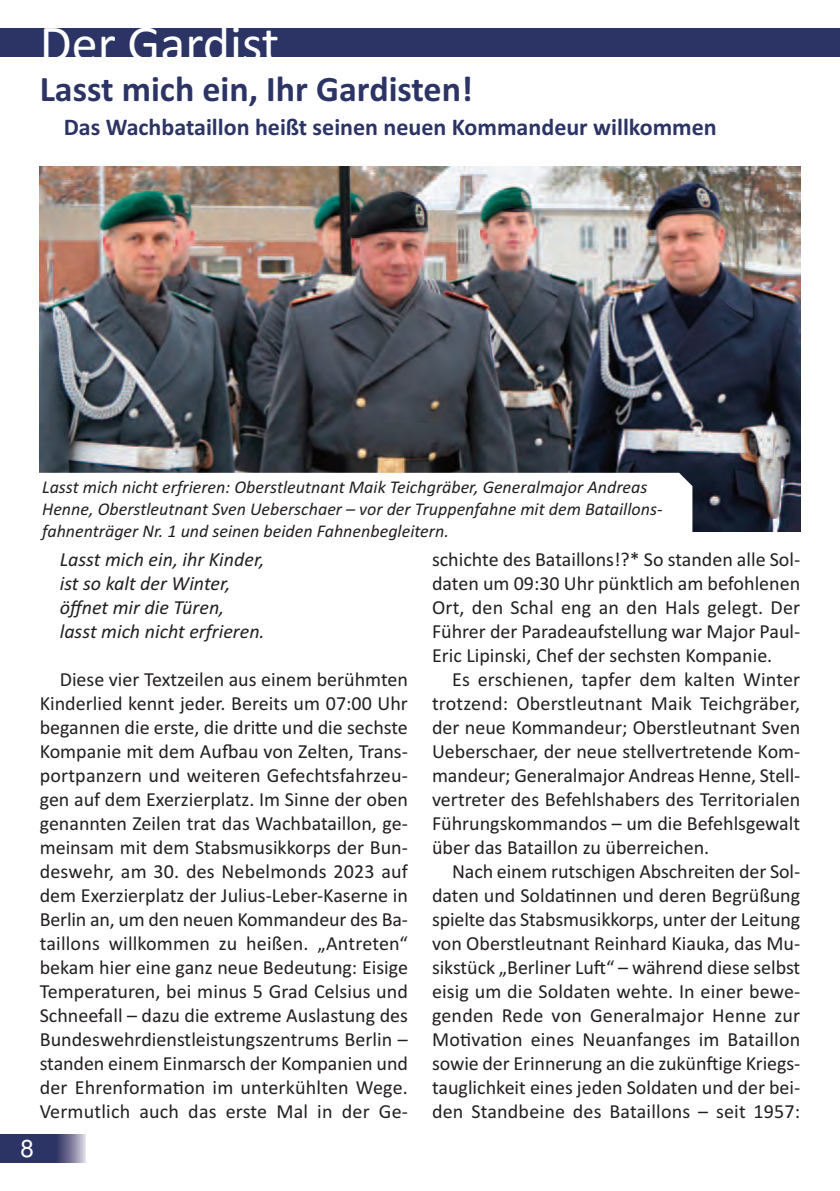
<style>
.page{position:relative;width:840px;height:1191px;background:#fff}
.page>*{position:absolute;margin:0;border:0;box-sizing:border-box;transform-origin:0 0}
.t1{font:25.4px "Calibri";color:#fff}
.t2{font:24px "Arial";color:#fff}
.t3{font:700 17.6px "Calibri";color:#2c3465}
.t4{font:700 11.8px "Calibri";color:#2c3465}
.t5{font:9.8px "Calibri";color:#231f20}
.t6{font:9.8px "Calibri";letter-spacing:.02em;color:#231f20}
.t7{font:italic 9.8px "Calibri";color:#231f20}
.t8{font:9.8px "Calibri";letter-spacing:-.02em;color:#231f20}
.t9{font:italic 8.8px "Calibri";color:#231f20}
</style>
<div class="page">
<div style="left:0;top:1134px;width:58px;height:28px;background:#2c3465"></div>
<div style="left:57px;top:1134px;width:28px;height:28px;background:linear-gradient(to right,#2d2e60,#ccc8d7)"></div>
<img style="left:40px;top:166px;width:759px;height:365px">
<div style="left:0;top:29px;width:839px;height:28px;background:#2c3465"></div>
<svg style="left:40px;top:473px;width:652px;height:58px"></svg>
<h1 class="t1" style="left:40px;top:38px;width:241px">Der Gardist</h1>
<h3 class="t3" style="left:40px;top:85px;width:434px">Lasst mich ein, Ihr Gardisten!</h3>
<p class="t4" style="left:64px;top:124px;width:654px">Das Wachbataillon heißt seinen neuen Kommandeur willkommen</p>
<p class="t9" style="left:42px;top:485px;width:606px">Lasst mich nicht erfrieren: Oberstleutnant Maik Teichgräber, Generalmajor Andreas</p>
<p class="t9" style="left:42px;top:507px;width:621px">Henne, Oberstleutnant Sven Ueberschaer 3 vor der Truppenfahne mit dem Bataillons-</p>
<p class="t9" style="left:42px;top:528px;width:408px">fahnenträger Nr. 1 und seinen beiden Fahnenbegleitern.</p>
<p class="t7" style="left:60px;top:557px;width:206px">Lasst mich ein, ihr Kinder,</p>
<p class="t7" style="left:60px;top:581px;width:172px">ist so kalt der Winter,</p>
<p class="t7" style="left:60px;top:605px;width:166px">öûnet mir die Türen,</p>
<p class="t7" style="left:60px;top:629px;width:206px">lasst mich nicht erfrieren.</p>
<p class="t5" style="left:60px;top:677px;width:349px">Diese vier Textzeilen aus einem berühmten</p>
<p class="t5" style="left:40px;top:701px;width:369px">Kinderlied kennt jeder. Bereits um 07:00 Uhr</p>
<p class="t5" style="left:40px;top:725px;width:369px">begannen die erste, die drite und die sechste</p>
<p class="t5" style="left:40px;top:749px;width:369px">Kompanie mit dem Aufau von Zelten, Trans-</p>
<p class="t6" style="left:40px;top:773px;width:369px">portpanzern und weiteren Gefechtsfahrzeu-</p>
<p class="t5" style="left:40px;top:797px;width:369px">gen auf dem Exerzierplatz. Im Sinne der oben</p>
<p class="t5" style="left:40px;top:821px;width:369px">genannten Zeilen trat das Wachbataillon, ge-</p>
<p class="t5" style="left:40px;top:845px;width:369px">meinsam mit dem Stabsmusikkorps der Bun-</p>
<p class="t6" style="left:40px;top:869px;width:369px">deswehr, am 30. des Nebelmonds 2023 auf</p>
<p class="t5" style="left:40px;top:893px;width:369px">dem Exerzierplatz der Julius-Leber-Kaserne in</p>
<p class="t8" style="left:40px;top:917px;width:369px">Berlin an, um den neuen Kommandeur des Ba-</p>
<p class="t6" style="left:40px;top:941px;width:369px">taillons willkommen zu heißen. &gt;Antreten&lt;</p>
<p class="t5" style="left:40px;top:965px;width:369px">bekam hier eine ganz neue Bedeutung: Eisige</p>
<p class="t5" style="left:40px;top:989px;width:369px">Temperaturen, bei minus 5 Grad Celsius und</p>
<p class="t5" style="left:40px;top:1013px;width:369px">Schneefall 3 dazu die extreme Auslastung des</p>
<p class="t5" style="left:40px;top:1037px;width:369px">Bundeswehrdienstleistungszentrums Berlin 3</p>
<p class="t5" style="left:40px;top:1061px;width:369px">standen einem Einmarsch der Kompanien und</p>
<p class="t6" style="left:40px;top:1085px;width:369px">der Ehrenforma}on im unterkühlten Wege.</p>
<p class="t6" style="left:40px;top:1109px;width:369px">Vermutlich auch das erste Mal in der Ge-</p>
<h2 class="t2" style="left:21px;top:1139px;width:15px">8</h2>
<p class="t5" style="left:432px;top:557px;width:369px">schichte des Bataillons!?* So standen alle Sol-</p>
<p class="t5" style="left:432px;top:581px;width:369px">daten um 09:30 Uhr pünktlich am befohlenen</p>
<p class="t6" style="left:432px;top:605px;width:369px">Ort, den Schal eng an den Hals gelegt. Der</p>
<p class="t5" style="left:432px;top:629px;width:369px">Führer der Paradeaufstellung war Major Paul-</p>
<p class="t5" style="left:432px;top:653px;width:341px">Eric Lipinski, Chef der sechsten Kompanie.</p>
<p class="t6" style="left:452px;top:677px;width:349px">Es erschienen, tapfer dem kalten Winter</p>
<p class="t6" style="left:432px;top:701px;width:369px">trotzend: Oberstleutnant Maik Teichgräber,</p>
<p class="t5" style="left:432px;top:725px;width:369px">der neue Kommandeur; Oberstleutnant Sven</p>
<p class="t5" style="left:432px;top:749px;width:369px">Ueberschaer, der neue stellvertretende Kom-</p>
<p class="t5" style="left:432px;top:773px;width:369px">mandeur; Generalmajor Andreas Henne, Stell-</p>
<p class="t5" style="left:432px;top:797px;width:369px">vertreter des Befehlshabers des Territorialen</p>
<p class="t5" style="left:432px;top:821px;width:369px">Führungskommandos 3 um die Befehlsgewalt</p>
<p class="t5" style="left:432px;top:845px;width:279px">über das Bataillon zu überreichen.</p>
<p class="t5" style="left:452px;top:869px;width:349px">Nach einem rutschigen Abschreiten der Sol-</p>
<p class="t5" style="left:432px;top:893px;width:369px">daten und Solda}nnen und deren Begrüßung</p>
<p class="t5" style="left:432px;top:917px;width:369px">spielte das Stabsmusikkorps, unter der Leitung</p>
<p class="t5" style="left:432px;top:941px;width:369px">von Oberstleutnant Reinhard Kiauka, das Mu-</p>
<p class="t5" style="left:432px;top:965px;width:369px">sikstück &gt;Berliner Luv&lt; 3 während diese selbst</p>
<p class="t5" style="left:432px;top:989px;width:369px">eisig um die Soldaten wehte. In einer bewe-</p>
<p class="t6" style="left:432px;top:1013px;width:369px">genden Rede von Generalmajor Henne zur</p>
<p class="t6" style="left:432px;top:1037px;width:369px">Mo}va}on eines Neuanfanges im Bataillon</p>
<p class="t5" style="left:432px;top:1061px;width:369px">sowie der Erinnerung an die zukünvige Kriegs-</p>
<p class="t5" style="left:432px;top:1085px;width:369px">tauglichkeit eines jeden Soldaten und der bei-</p>
<p class="t6" style="left:432px;top:1109px;width:369px">den Standbeine des Bataillons 3 seit 1957:</p>
</div>
